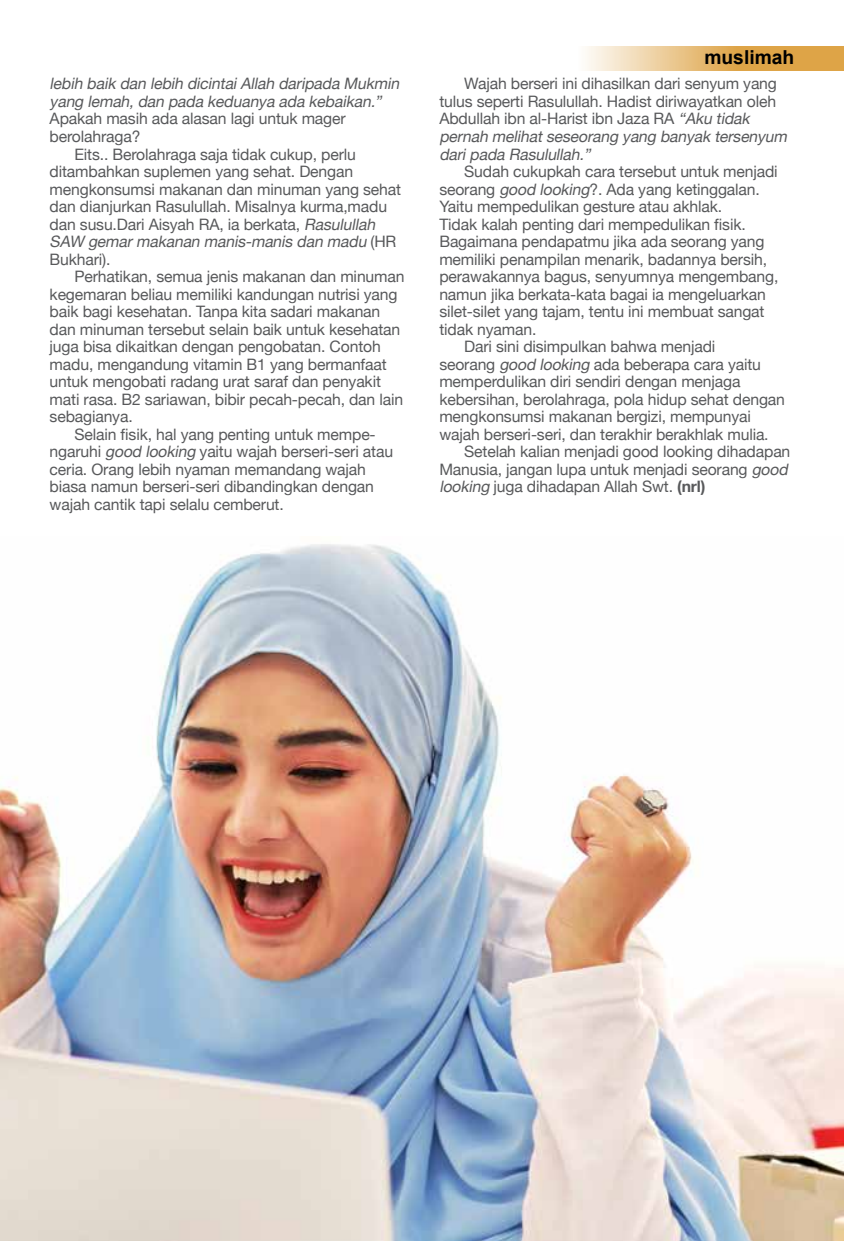
<style>
.page{position:relative;width:844px;height:1241px;background:#fff}
.page>*{position:absolute;margin:0;border:0;box-sizing:border-box;transform-origin:0 0}
.t1{font:700 19.25px "Arial";color:#000}
.t2{font:15.75px/17.5px "Helvetica Neue";letter-spacing:-.01em;color:#58595b}
.t3{font:italic 15.75px/17.5px "Helvetica Neue";color:#58595b}
.s1{font-style:italic}
.s2{font-weight:700}
</style>
<div class="page">
<svg style="left:586px;top:46px;width:257px;height:25px;background:#e6bd79"></svg>
<img style="left:0;top:544px;width:843px;height:696px">
<p class="t3" style="left:50px;top:75px;width:354px">lebih baik dan lebih dicintaiAllah daripada Mukmin yang lemah,dan pada keduanya ada kebaikan.”</p>
<p class="t2" style="left:50px;top:110px;width:297px">Apakah masih ada alasan lagi untuk mager berolahraga?</p>
<p class="t2" style="left:50px;top:145px;width:353px;text-indent:25px">Eits.. Berolahraga saja tidak cukup, perlu ditambahkan suplemen yang sehat. Dengan mengkonsumsi makanan dan minuman yang sehat dan dianjurkan Rasulullah. Misalnya kurma,madu dan susu.Dari Aisyah RA, ia berkata, <span class="s1">Rasulullah SAW gemarmakanan manis-manis dan madu</span> ( H R Bukhari).</p>
<p class="t2" style="left:74px;top:267px;width:331px">Perhatikan, semua jenis makanan dan minuman</p>
<p class="t2" style="left:50px;top:285px;width:349px">kegemaran beliau memiliki kandungan nutrisi yang</p>
<p class="t2" style="left:50px;top:302px;width:332px">baik bagi kesehatan. Tanpa kita sadari makanan</p>
<p class="t2" style="left:50px;top:320px;width:352px">dan minuman tersebut selain baik untuk kesehatan</p>
<p class="t2" style="left:50px;top:337px;width:332px">juga bisa dikaitkan dengan pengobatan. Contoh</p>
<p class="t2" style="left:50px;top:355px;width:338px">madu, mengandung vitamin B1 yang bermanfaat</p>
<p class="t2" style="left:50px;top:372px;width:333px">untuk mengobati radang urat saraf dan penyakit</p>
<p class="t2" style="left:50px;top:390px;width:355px">mati rasa. B2 sariawan, bibir pecah-pecah, dan lain</p>
<p class="t2" style="left:50px;top:407px;width:85px">sebagianya.</p>
<p class="t2" style="left:74px;top:425px;width:303px">Selain fisik, hal yang penting untuk mempe-</p>
<p class="t2" style="left:50px;top:442px;width:345px">ngaruhi <span class="s1">good looking</span> yaitu wajah berseri-seri atau</p>
<p class="t2" style="left:50px;top:460px;width:318px">ceria. Orang lebih nyaman memandang wajah</p>
<p class="t2" style="left:50px;top:477px;width:326px">biasa namun berseri-seri dibandingkan dengan</p>
<p class="t2" style="left:50px;top:495px;width:236px">wajah cantik tapi selalu cemberut.</p>
<p class="t1" style="left:704px;top:43px;width:91px">muslimah</p>
<p class="t2" style="left:439px;top:75px;width:352px;text-indent:25px">Wajah berseri ini dihasilkan dari senyum yang tulus seperti Rasulullah. Hadist diriwayatkan oleh Abdullah ibn al-Harist ibn Jaza RA <span class="s1">“Aku tidak pernah melihatseseorang yang banyak tersenyum daripada Rasulullah.”</span></p>
<p class="t2" style="left:464px;top:162px;width:315px">Sudah cukupkah cara tersebut untuk menjadi</p>
<p class="t2" style="left:439px;top:180px;width:322px">seorang <span class="s1">good looking</span>?. Ada yang ketinggalan.</p>
<p class="t2" style="left:439px;top:197px;width:284px">Yaitu mempedulikan gesture atau akhlak.</p>
<p class="t2" style="left:439px;top:215px;width:308px">Tidak kalah penting dari mempedulikan fisik.</p>
<p class="t2" style="left:439px;top:232px;width:326px">Bagaimana pendapatmu jika ada seorang yang</p>
<p class="t2" style="left:439px;top:250px;width:329px">memiliki penampilan menarik, badannya bersih,</p>
<p class="t2" style="left:439px;top:267px;width:340px">perawakannya bagus, senyumnya mengembang,</p>
<p class="t2" style="left:439px;top:285px;width:328px">namun jika berkata-kata bagai ia mengeluarkan</p>
<p class="t2" style="left:439px;top:302px;width:326px">silet-silet yang tajam, tentu ini membuat sangat</p>
<p class="t2" style="left:439px;top:320px;width:99px">tidak nyaman.</p>
<p class="t2" style="left:464px;top:337px;width:253px">Dari sini disimpulkan bahwa menjadi</p>
<p class="t2" style="left:439px;top:355px;width:323px">seorang <span class="s1">good looking</span> ada beberapa cara yaitu</p>
<p class="t2" style="left:439px;top:372px;width:302px">memperdulikan diri sendiri dengan menjaga</p>
<p class="t2" style="left:439px;top:390px;width:347px">kebersihan, berolahraga, pola hidup sehat dengan</p>
<p class="t2" style="left:439px;top:407px;width:313px">mengkonsumsi makanan bergizi, mempunyai</p>
<p class="t2" style="left:439px;top:425px;width:331px">wajah berseri-seri, dan terakhir berakhlak mulia.</p>
<p class="t2" style="left:464px;top:442px;width:327px">Setelah kalian menjadi good looking dihadapan</p>
<p class="t2" style="left:439px;top:460px;width:353px">Manusia, jangan lupa untuk menjadi seorang <span class="s1">good</span></p>
<p class="t2" style="left:439px;top:477px;width:267px"><span class="s1">looking</span> juga dihadapan Allah Swt. <span class="s2">(nrl)</span></p>
</div>
